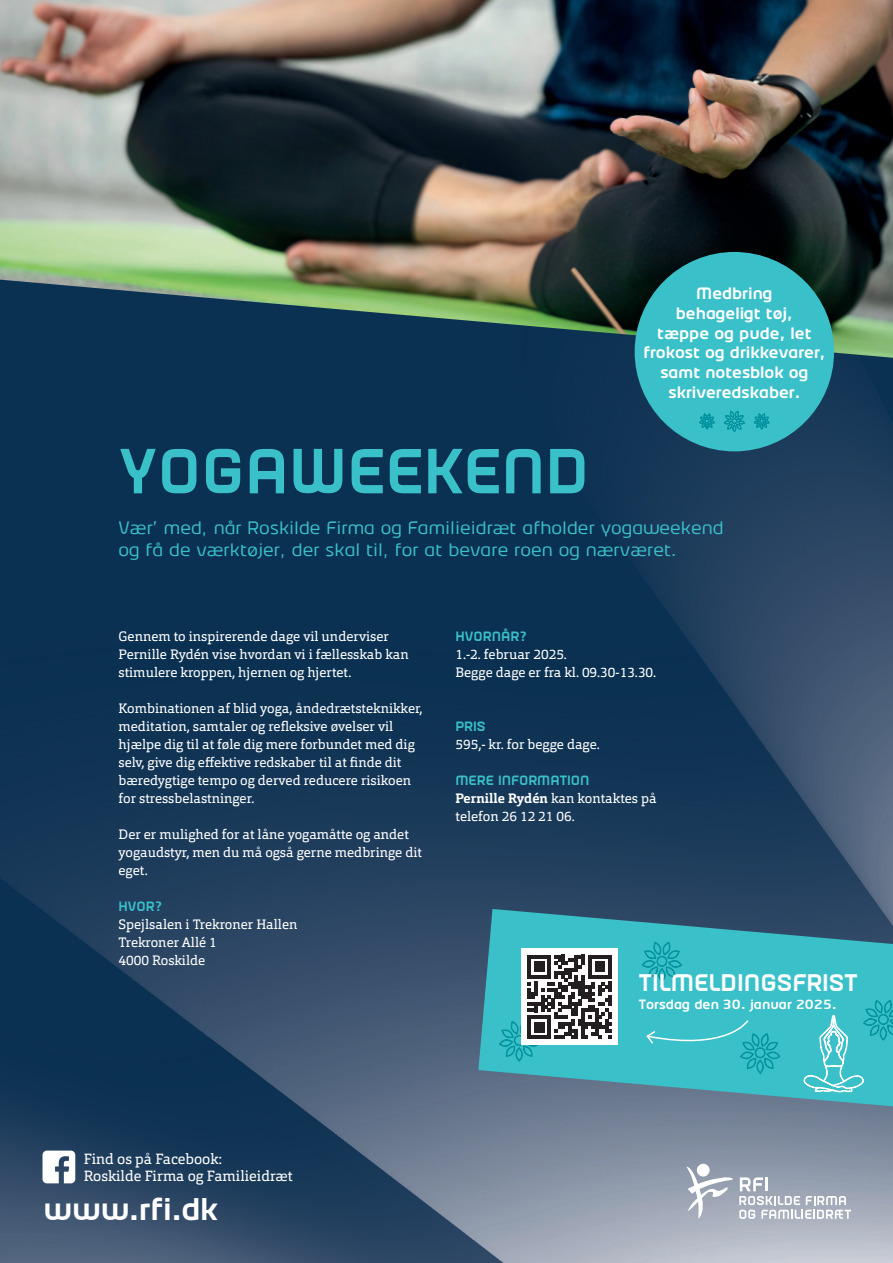
<style>
.page{position:relative;width:893px;height:1263px;background:#fff}
.page>*{position:absolute;margin:0;border:0;box-sizing:border-box;transform-origin:0 0}
.t1{font:700 63.45px "Firm";color:#3ac0c9}
.t2{font:700 31.35px "Firm";letter-spacing:-.005em;color:#fff}
.t3{font:700 24px "Firm";color:#fff}
.t4{font:18px/21.6px "Firm";color:#3ac0c9}
.t5{font:700 16.5px/19.8px "Firm";color:#fff;text-align:center}
.t6{font:14.55px/17.7px "Orgon Slab";color:#fff}
.t7{font:13.5px/18px "Orgon Slab";color:#fff}
.t8{font:700 13.5px "Firm";color:#3ac0c9}
.t9{font:700 13.5px "Firm";color:#fff}
.s1{font-weight:700}
</style>
<div class="page">
<img style="left:0;top:358px;width:893px;height:905px">
<svg style="left:43px;top:1150px;width:32px;height:33px"></svg>
<div style="left:697px;top:1164px;width:13px;height:12px;background:#fff;border-radius:50%"></div>
<svg style="left:686px;top:1166px;width:47px;height:53px"></svg>
<svg style="left:739px;top:1177px;width:112px;height:42px"></svg>
<img style="left:0;top:0;width:893px;height:358px">
<div style="left:635px;top:252px;width:199px;height:199px;background:#3ac0c9;border-radius:50%"></div>
<svg style="left:478px;top:909px;width:415px;height:197px;background:#3fa2b0"></svg>
<svg style="left:724px;top:411px;width:21px;height:21px"></svg>
<svg style="left:754px;top:413px;width:15px;height:16px"></svg>
<svg style="left:699px;top:413px;width:16px;height:16px"></svg>
<svg style="left:803px;top:1000px;width:90px;height:92px;background:#4ac4cc"></svg>
<svg style="left:645px;top:1019px;width:135px;height:55px;background:#3bbec7"></svg>
<svg style="left:642px;top:942px;width:40px;height:40px;background:#2ab3bc"></svg>
<div style="left:522px;top:949px;width:96px;height:96px;background:#fff"></div>
<svg style="left:499px;top:955px;width:113px;height:106px"></svg>
<p class="t5" style="left:643px;top:284px;width:183px">Medbring<br>behageligt tøj,<br>tæppe og pude, let frokost og drikkevarer, samt notesblok og skriveredskaber.</p>
<h1 class="t1" style="left:119px;top:434px;width:472px">YOGAWEEKEND</h1>
<h3 class="t4" style="left:119px;top:517px;width:607px">Vær’ med, når Roskilde Firma og Familieidræt afholder yogaweekend og få de værktøjer, der skal til, for at bevare roen og nærværet.</h3>
<p class="t7" style="left:119px;top:627px;width:292px">Gennem to inspirerende dage vil underviser<br>Pernille Rydén vise hvordan vi i fællesskab kan stimulere kroppen, hjernen og hjertet.</p>
<p class="t7" style="left:119px;top:699px;width:306px">Kombinationen af blid yoga, åndedrætsteknikker, meditation, samtaler og refleksive øvelser vil hjælpe dig til at føle dig mere forbundet med dig selv, give dig effektive redskaber til at finde dit bæredygtige tempo og derved reducere risikoen for stressbelastninger.</p>
<p class="t7" style="left:119px;top:825px;width:305px">Der er mulighed for at låne yogamåtte og andet yogaudstyr, men du må også gerne medbringe dit eget.</p>
<p class="t8" style="left:119px;top:899px;width:46px">HVOR?</p>
<p class="t7" style="left:119px;top:915px;width:180px">Spejlsalen i Trekroner Hallen<br>Trekroner Allé 1<br>4000 Roskilde</p>
<p class="t8" style="left:455px;top:629px;width:73px">HVORNÅR?</p>
<p class="t7" style="left:455px;top:645px;width:202px">1.-2. februar 2025.<br>Begge dage er fra kl. 09.30-13.30.</p>
<p class="t8" style="left:455px;top:719px;width:32px">PRIS</p>
<p class="t7" style="left:455px;top:735px;width:146px">595,- kr. for begge dage.</p>
<p class="t8" style="left:455px;top:773px;width:136px">MERE INFORMATION</p>
<p class="t7" style="left:455px;top:789px;width:203px"><span class="s1">Pernille Rydén</span> kan kontaktes på telefon 26 12 21 06.</p>
<h3 class="t3" style="left:639px;top:968px;width:220px">TILMELDINGSFRIST</h3>
<p class="t9" style="left:639px;top:996px;width:199px">Torsdag den 30. januar 2025.</p>
<p class="t6" style="left:84px;top:1150px;width:210px">Find os på Facebook:<br>Roskilde Firma og Familieidræt</p>
<h2 class="t2" style="left:43px;top:1191px;width:176px">www.rfi.dk</h2>
</div>
